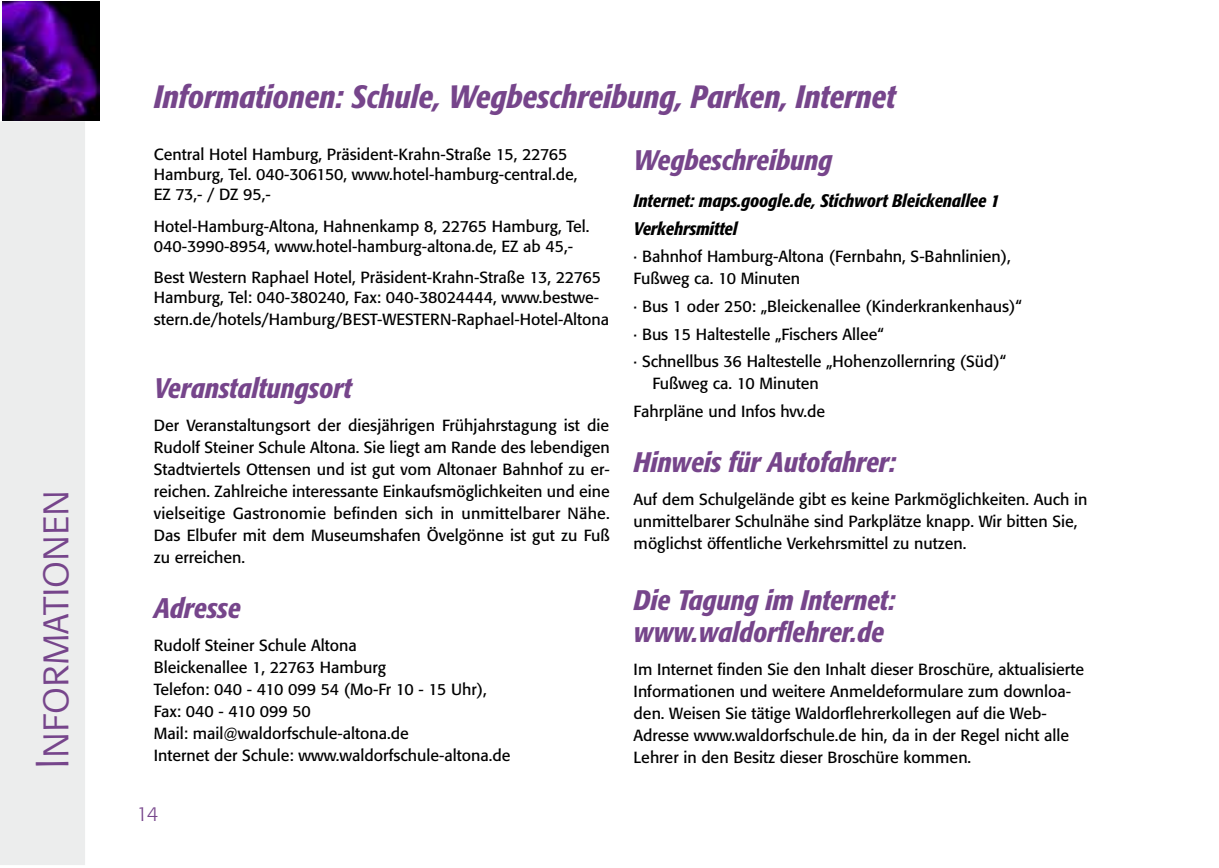
<style>
.page{position:relative;width:1219px;height:868px;background:#fff}
.page>*{position:absolute;margin:0;border:0;box-sizing:border-box;transform-origin:0 0}
.t1{font:46px "Formata Light SC";color:#76458b}
.t2{font:italic 500 condensed 32px "Formata";color:#76458b}
.t3{font:italic 500 condensed 28px/32px "Formata";color:#76458b}
.t4{font:300 20px "Formata";color:#76458b}
.t5{font:italic 500 condensed 18px/27.6px "Formata";color:#000}
.t6{font:16px/22px "Formata";color:#000}
</style>
<div class="page">
<div style="left:0;top:121px;width:85px;height:743px;background:#eceded"></div>
<img style="left:3px;top:1px;width:96px;height:120px">
<h1 class="t1" style="left:25px;top:768px;width:280px;rotate:-90deg">Informationen</h1>
<h2 class="t2" style="left:154px;top:77px;width:743px">Informationen: Schule, Wegbeschreibung, Parken, Internet</h2>
<p class="t6" style="left:154px;top:144px;width:425px;line-height:20px">Central Hotel Hamburg, Präsident-Krahn-Straße 15, 22765<br>Hamburg, Tel. 040-306150, www.hotel-hamburg-central.de,<br>EZ 73,- / DZ 95,-</p>
<p class="t6" style="left:154px;top:216px;width:437px;line-height:20px">Hotel-Hamburg-Altona, Hahnenkamp 8, 22765 Hamburg, Tel.<br>040-3990-8954, www.hotel-hamburg-altona.de, EZ ab 45,-</p>
<p class="t6" style="left:154px;top:267px;width:449px;line-height:20px">Best Western Raphael Hotel, Präsident-Krahn-Straße 13, 22765<br>Hamburg, Tel: 040-380240, Fax: 040-38024444, www.bestwe-</p>
<p class="t6" style="left:154px;top:308px;width:457px">stern.de/hotels/Hamburg/BEST-WESTERN-Raphael-Hotel-Altona</p>
<h3 class="t3" style="left:634px;top:144px;width:200px">Wegbeschreibung</h3>
<p class="t5" style="left:634px;top:187px;width:367px">Internet: maps.google.de, Stichwort Bleickenallee 1<br>Verkehrsmittel</p>
<p class="t6" style="left:634px;top:246px;width:379px">· Bahnhof Hamburg-Altona (Fernbahn, S-Bahnlinien),<br>Fußweg ca. 10 Minuten</p>
<p class="t6" style="left:634px;top:292px;width:389px;line-height:27.6px">· Bus 1 oder 250: „Bleickenallee (Kinderkrankenhaus)“ · Bus 15 Haltestelle „Fischers Allee“<br>· Schnellbus 36 Haltestelle „Hohenzollernring (Süd)“</p>
<p class="t6" style="left:634px;top:370px;width:193px;line-height:27.6px;text-indent:19px">Fußweg ca. 10 Minuten<br>Fahrpläne und Infos hvv.de</p>
<h3 class="t3" style="left:634px;top:446px;width:264px">Hinweis für Autofahrer:</h3>
<p class="t6" style="left:634px;top:488px;width:455px">Auf dem Schulgelände gibt es keine Parkmöglichkeiten. Auch in unmittelbarer Schulnähe sind Parkplätze knapp. Wir bitten Sie, möglichst öffentliche Verkehrsmittel zu nutzen.</p>
<h3 class="t3" style="left:634px;top:583px;width:263px">Die Tagung im Internet: www.waldorflehrer.de</h3>
<p class="t6" style="left:634px;top:658px;width:452px">Im Internet finden Sie den Inhalt dieser Broschüre, aktualisierte Informationen und weitere Anmeldeformulare zum downloa&shy;den. Weisen Sie tätige Waldorflehrerkollegen auf die Web-Adresse www.waldorfschule.de hin, da in der Regel nicht alle Lehrer in den Besitz dieser Broschüre kommen.</p>
<h3 class="t3" style="left:154px;top:371px;width:199px">Veranstaltungsort</h3>
<p class="t6" style="left:154px;top:414px;width:457px;text-align:justify">Der Veranstaltungsort der diesjährigen Frühjahrstagung ist die Rudolf Steiner Schule Altona. Sie liegt am Rande des lebendigen Stadtviertels Ottensen und ist gut vom Altonaer Bahnhof zu er&shy;reichen. Zahlreiche interessante Einkaufsmöglichkeiten und eine vielseitige Gastronomie befinden sich in unmittelbarer Nähe.<br>Das Elbufer mit dem Museumshafen Övelgönne ist gut zu Fuß zu erreichen.</p>
<h3 class="t3" style="left:154px;top:592px;width:88px">Adresse</h3>
<p class="t6" style="left:154px;top:634px;width:358px">Rudolf Steiner Schule Altona<br>Bleickenallee 1, 22763 Hamburg<br>Telefon: 040 - 410 099 54 (Mo-Fr 10 - 15 Uhr), Fax: 040 - 410 099 50<br>Mail: mail@waldorfschule-altona.de<br>Internet der Schule: www.waldorfschule-altona.de</p>
<p class="t4" style="left:136px;top:801px;width:24px">14</p>
</div>
